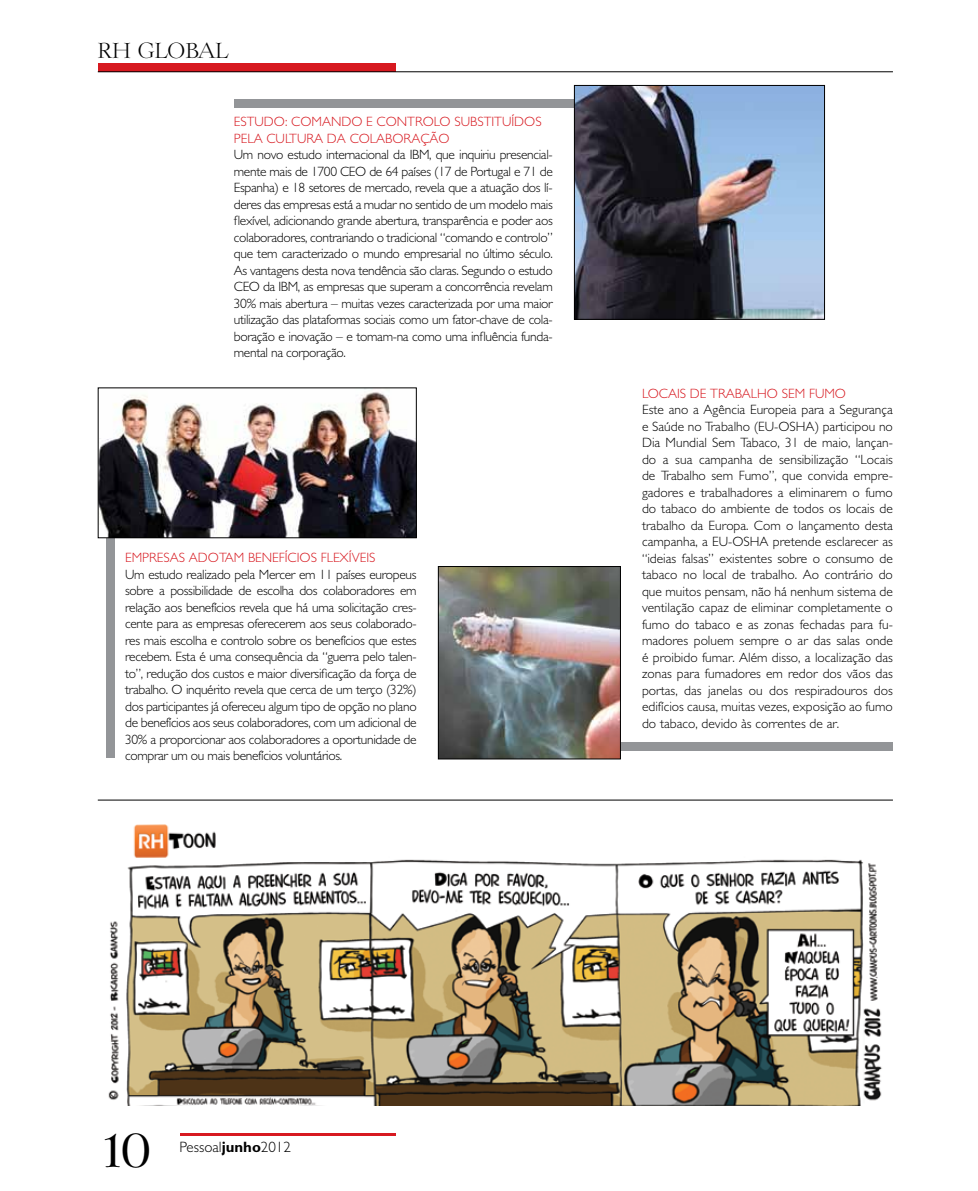
<style>
.page{position:relative;width:978px;height:1191px;background:#fff}
.page>*{position:absolute;margin:0;border:0;box-sizing:border-box;transform-origin:0 0}
.t1{font:45px "Lingwood";color:#000}
.t2{font:300 21px "Lingwood";letter-spacing:.025em;color:#000}
.t3{font:300 15px "Gentle Sans";color:#000}
.t4{font:300 13.5px/16.5px "Gentle Sans";letter-spacing:-.025em;color:#000;text-align:justify}
.t5{font:300 13.5px/16.5px "Gentle Sans";color:#d71920}
.t6{font:300 13.5px/16.5px "Gentle Sans";color:#000}
.s1{font-weight:700}
</style>
<div class="page">
<img style="left:108px;top:824px;width:774px;height:282px">
<hr style="left:98px;top:799px;width:795px;height:1px;background:#000">
<div style="left:234px;top:99px;width:444px;height:9px;background:#939598"></div>
<div style="left:574px;top:742px;width:319px;height:9px;background:#939598"></div>
<div style="left:98px;top:63px;width:297px;height:9px;background:#d71920"></div>
<hr style="left:98px;top:71px;width:795px;height:1px;background:#000">
<img style="left:576px;top:87px;width:247px;height:231px">
<div style="left:574px;top:85px;width:251px;height:235px;border:1px solid #000"></div>
<img style="left:440px;top:568px;width:179px;height:189px">
<div style="left:438px;top:566px;width:183px;height:193px;border:1px solid #000"></div>
<hr style="left:180px;top:1133px;width:215px;height:2px;background:#d71920">
<div style="left:106px;top:391px;width:9px;height:367px;background:#939598"></div>
<img style="left:100px;top:391px;width:315px;height:145px">
<div style="left:98px;top:387px;width:319px;height:151px;border:1px solid #000"></div>
<h2 class="t2" style="left:98px;top:39px;width:132px">RH GLOBAL</h2>
<p class="t5" style="left:234px;top:113px;width:309px">Estudo: comando e controlo substituídos pela cultura da colaboração</p>
<p class="t4" style="left:234px;top:146px;width:320px">Um novo estudo internacional da IBM, que inquiriu presencial&shy;mente mais de 1700 CEO</p>
<p class="t4" style="left:234px;top:163px;width:320px;text-indent:136px">de 64 países (17 de Portugal e 71 de Espanha) e 18 setores de mercado, revela que a atuação dos lí&shy;deres das empresas está a mudar no sentido de um modelo mais flexível, adicionando grande abertura, transparência e poder aos colaboradores, contrariando o tradicional “comando e controlo” que tem caracterizado o mundo empresarial no último século.<br>As vantagens desta nova tendência são claras. Segundo o estudo CEO</p>
<p class="t4" style="left:234px;top:278px;width:320px;text-indent:29px">da IBM, as empresas que superam a concorrência revelam 30% mais abertura – muitas vezes caracterizada por uma maior utilização das plataformas sociais como um fator-chave de cola&shy;boração e inovação – e tomam-na como uma influência funda&shy;mental na corporação.</p>
<p class="t5" style="left:125px;top:549px;width:252px">Empresas adotam benefícios flexíveis</p>
<p class="t4" style="left:125px;top:565px;width:293px">Um estudo realizado pela Mercer em 11 países europeus sobre a possibilidade de escolha dos colaboradores em relação aos benefícios revela que há uma solicitação cres&shy;cente para as empresas oferecerem aos seus colaborado&shy;res mais escolha e controlo sobre os benefícios que estes recebem. Esta é uma consequência da “guerra pelo talen&shy;to”, redução dos custos e maior diversificação da força de trabalho. O inquérito revela que cerca de um terço (32%) dos participantes já ofereceu algum tipo de opção no plano de benefícios aos seus colaboradores, com um adicional de 30% a proporcionar aos colaboradores a oportunidade de comprar um ou mais benefícios voluntários.</p>
<p class="t5" style="left:642px;top:385px;width:206px">Locais de trabalho sem fum o</p>
<p class="t6" style="left:642px;top:401px;width:252px">Este ano a Agência Europeia para a Segurança e Saúde no Trabalho (EU-OSHA</p>
<p class="t4" style="left:642px;top:418px;width:252px;text-indent:173px">) participou no Dia Mundial Sem Tabaco, 31 de maio, lançan&shy;do a sua campanha de sensibilização “Locais de Trabalho sem Fumo”, que convida empre&shy;gadores e trabalhadores a eliminarem o fumo do tabaco do ambiente de todos os locais de trabalho da Europa. Com o lançamento desta campanha, a EU-OSHA</p>
<p class="t4" style="left:642px;top:533px;width:252px;text-indent:131px">pretende esclarecer as “ideias falsas” existentes sobre o consumo de tabaco no local de trabalho. Ao contrário do que muitos pensam, não há nenhum sistema de ventilação capaz de eliminar completamente o fumo do tabaco e as zonas fechadas para fu&shy;madores poluem sempre o ar das salas onde é proibido fumar. Além disso, a localização das zonas para fumadores em redor dos vãos das portas, das janelas ou dos respiradouros dos edifícios causa, muitas vezes, exposição ao fumo do tabaco, devido às correntes de ar.</p>
<h1 class="t1" style="left:98px;top:1125px;width:54px">10</h1>
<p class="t3" style="left:180px;top:1137px;width:113px">Pessoal<span class="s1">junho</span>2012</p>
</div>
